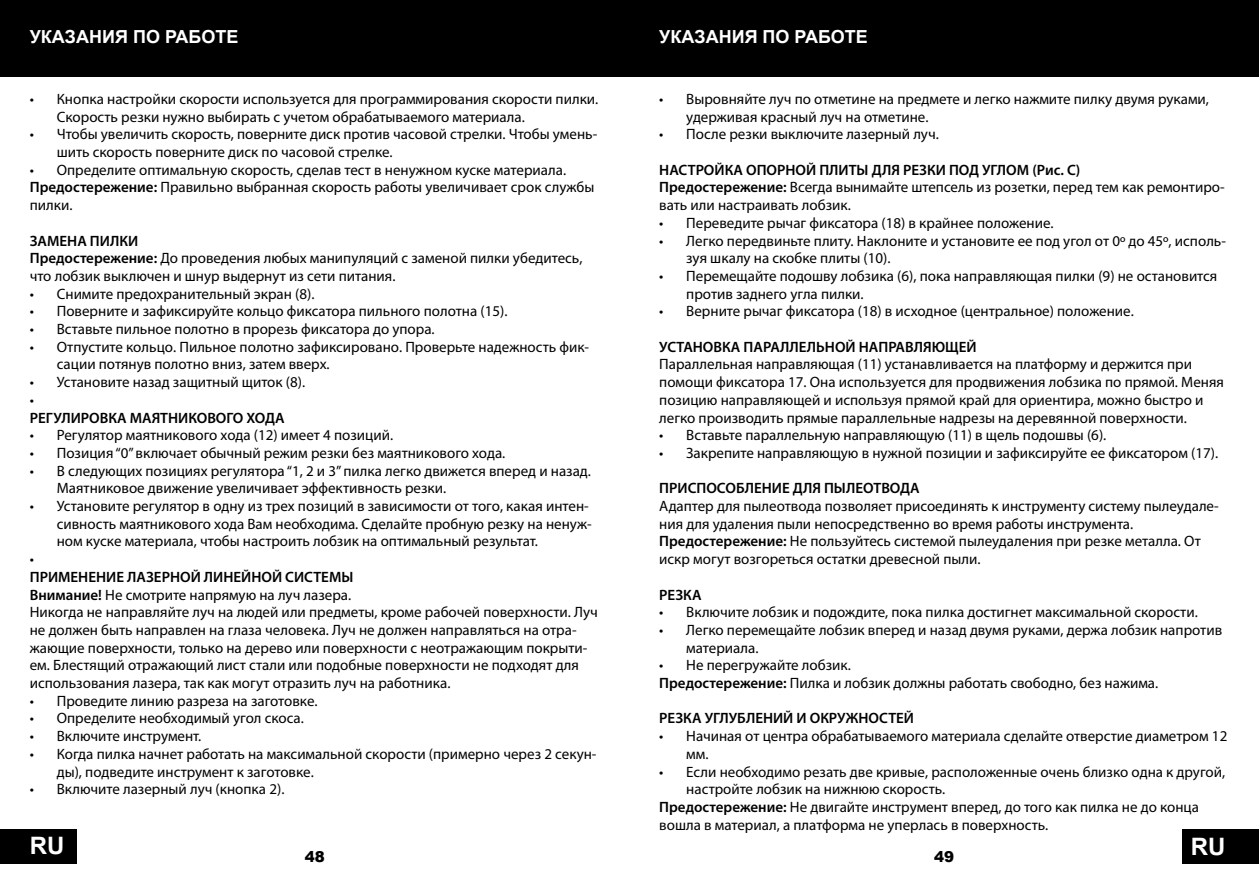
<style>
.page{position:relative;width:1259px;height:893px;background:#fff}
.page>*{position:absolute;margin:0;border:0;box-sizing:border-box;transform-origin:0 0}
.t1{font:700 24px "Arial";color:#fff}
.t2{font:700 18px "Arial";color:#fff}
.t3{font:15px/17.7px "Myriad Pro";color:#000}
.t4{font:600 15px "Myriad Pro";color:#000}
.t5{font:900 15px "Arial";color:#000}
.s1{font-weight:600}
</style>
<div class="page">
<div style="left:0;top:829px;width:77px;height:34px;background:#000"></div>
<div style="left:0;top:0;width:629px;height:77px;background:#000"></div>
<div style="left:629px;top:0;width:630px;height:77px;background:#000"></div>
<div style="left:1182px;top:829px;width:77px;height:34px;background:#000"></div>
<p class="t2" style="left:30px;top:24px;width:210px">УКАЗАНИЯ ПО РАБОТЕ</p>
<p class="t3" style="left:57px;top:90px;width:543px;text-indent:-27px">• Кнопка настройки скорости используется для программирования скорости пилки.<br>Скорость резки нужно выбирать с учетом обрабатываемого материала.</p>
<p class="t3" style="left:57px;top:125px;width:542px;text-indent:-27px">• Чтобы увеличить скорость, поверните диск против часовой стрелки. Чтобы умень&shy;шить скорость поверните диск по часовой стрелке.</p>
<p class="t3" style="left:30px;top:161px;width:566px">• Определите оптимальную скорость, сделав тест в ненужном куске материала.<br><span class="s1">Предостережение:</span> Правильно выбранная скорость работы увеличивает срок службы пилки.</p>
<p class="t3" style="left:30px;top:231px;width:554px"><span class="s1">ЗАМЕНА ПИЛКИ<br>Предостережение:</span> До проведения любых манипуляций с заменой пилки убедитесь, что лобзик выключен и шнур выдернут из сети питания.</p>
<p class="t3" style="left:30px;top:284px;width:286px">• Снимите предохранительный экран (8).</p>
<p class="t3" style="left:30px;top:302px;width:479px">• Поверните и зафиксируйте кольцо фиксатора пильного полотна (15).</p>
<p class="t3" style="left:30px;top:320px;width:406px">• Вставьте пильное полотно в прорезь фиксатора до упора.</p>
<p class="t3" style="left:57px;top:338px;width:534px;text-indent:-27px">• Отпустите кольцо. Пильное полотно зафиксировано. Проверьте надежность фик&shy;сации потянув полотно вниз, затем вверх.</p>
<p class="t3" style="left:30px;top:373px;width:277px">• Установите назад защитный щиток (8). •</p>
<p class="t4" style="left:30px;top:408px;width:256px">РЕГУЛИРОВКА МАЯТНИКОВОГО ХОДА</p>
<p class="t3" style="left:30px;top:426px;width:365px">• Регулятор маятникового хода (12) имеет 4 позиций.</p>
<p class="t3" style="left:30px;top:444px;width:477px">• Позиция “0” включает обычный режим резки без маятникового хода.</p>
<p class="t3" style="left:57px;top:461px;width:536px;text-indent:-27px">• В следующих позициях регулятора “1, 2 и 3” пилка легко движется вперед и назад.<br>Маятниковое движение увеличивает эффективность резки.</p>
<p class="t3" style="left:30px;top:497px;width:560px">• Установите регулятор в одну из трех позиций в зависимости от того, какая интен-</p>
<p class="t3" style="left:57px;top:515px;width:536px">сивность маятникового хода Вам необходима. Сделайте пробную резку на ненуж-</p>
<p class="t3" style="left:57px;top:532px;width:483px">ном куске материала, чтобы настроить лобзик на оптимальный результат.</p>
<p class="t3" style="left:30px;top:550px;width:6px">•</p>
<p class="t3" style="left:30px;top:568px;width:569px"><span class="s1">ПРИМЕНЕНИЕ ЛАЗЕРНОЙ ЛИНЕЙНОЙ СИСТЕМЫ<br>Внимание!</span> Не смотрите напрямую на луч лазера.<br>Никогда не направляйте луч на людей или предметы, кроме рабочей поверхности. Луч не должен быть направлен на глаза человека. Луч не должен направляться на отра&shy;жающие поверхности, только на дерево или поверхности с неотражающим покрыти&shy;ем. Блестящий отражающий лист стали или подобные поверхности не подходят для использования лазера, так как могут отразить луч на работника.</p>
<p class="t3" style="left:30px;top:692px;width:289px">• Проведите линию разреза на заготовке.</p>
<p class="t3" style="left:30px;top:709px;width:276px">• Определите необходимый угол скоса.</p>
<p class="t3" style="left:30px;top:727px;width:173px">• Включите инструмент.</p>
<p class="t3" style="left:57px;top:745px;width:541px;text-indent:-27px">• Когда пилка начнет работать на максимальной скорости (примерно через 2 секун&shy;ды), подведите инструмент к заготовке.</p>
<p class="t3" style="left:30px;top:780px;width:256px">• Включите лазерный луч (кнопка 2).</p>
<p class="t2" style="left:659px;top:24px;width:210px">УКАЗАНИЯ ПО РАБОТЕ</p>
<p class="t3" style="left:686px;top:90px;width:524px;text-indent:-27px">• Выровняйте луч по отметине на предмете и легко нажмите пилку двумя руками, удерживая красный луч на отметине.</p>
<p class="t3" style="left:659px;top:125px;width:281px">• После резки выключите лазерный луч.</p>
<p class="t3" style="left:659px;top:161px;width:567px"><span class="s1">НАСТРОЙКА ОПОРНОЙ ПЛИТЫ ДЛЯ РЕЗКИ ПОД УГЛОМ (Рис. С)<br>Предостережение:</span> Всегда вынимайте штепсель из розетки, перед тем как ремонтиро&shy;вать или настраивать лобзик.</p>
<p class="t3" style="left:659px;top:214px;width:396px">• Переведите рычаг фиксатора (18) в крайнее положение.</p>
<p class="t3" style="left:686px;top:231px;width:541px;text-indent:-27px">• Легко передвиньте плиту. Наклоните и установите ее под угол от 0º до 45º, исполь&shy;зуя шкалу на скобке плиты (10).</p>
<p class="t3" style="left:686px;top:267px;width:532px;text-indent:-27px">• Перемещайте подошву лобзика (6), пока направляющая пилки (9) не остановится против заднего угла пилки.</p>
<p class="t3" style="left:659px;top:302px;width:476px">• Верните рычаг фиксатора (18) в исходное (центральное) положение.</p>
<p class="t4" style="left:659px;top:337px;width:319px">УСТАНОВКА ПАРАЛЛЕЛЬНОЙ НАПРАВЛЯЮЩЕЙ</p>
<p class="t3" style="left:659px;top:355px;width:566px">Параллельная направляющая (11) устанавливается на платформу и держится при помощи фиксатора 17. Она используется для продвижения лобзика по прямой. Меняя позицию направляющей и используя прямой край для ориентира, можно быстро и легко производить прямые параллельные надрезы на деревянной поверхности.</p>
<p class="t3" style="left:659px;top:426px;width:448px">• Вставьте параллельную направляющую (11) в щель подошвы (6).</p>
<p class="t3" style="left:659px;top:444px;width:560px">• Закрепите направляющую в нужной позиции и зафиксируйте ее фиксатором (17).</p>
<p class="t4" style="left:659px;top:479px;width:262px">ПРИСПОСОБЛЕНИЕ ДЛЯ ПЫЛЕОТВОДА</p>
<p class="t3" style="left:659px;top:497px;width:561px">Адаптер для пылеотвода позволяет присоединять к инструменту систему пылеудале&shy;ния для удаления пыли непосредственно во время работы инструмента.<br><span class="s1">Предостережение:</span> Не пользуйтесь системой пылеудаления при резке металла. От искр могут возгореться остатки древесной пыли.</p>
<p class="t4" style="left:659px;top:585px;width:44px">РЕЗКА</p>
<p class="t3" style="left:659px;top:603px;width:540px">• Включите лобзик и подождите, пока пилка достигнет максимальной скорости.</p>
<p class="t3" style="left:686px;top:621px;width:537px;text-indent:-27px">• Легко перемещайте лобзик вперед и назад двумя руками, держа лобзик напротив материала.</p>
<p class="t3" style="left:659px;top:656px;width:500px">• Не перегружайте лобзик.<br><span class="s1">Предостережение:</span> Пилка и лобзик должны работать свободно, без нажима.</p>
<p class="t4" style="left:659px;top:709px;width:256px">РЕЗКА УГЛУБЛЕНИЙ И ОКРУЖНОСТЕЙ</p>
<p class="t3" style="left:686px;top:727px;width:542px;text-indent:-27px">• Начиная от центра обрабатываемого материала сделайте отверстие диаметром 12 мм.</p>
<p class="t3" style="left:659px;top:762px;width:567px">• Если необходимо резать две кривые, расположенные очень близко одна к другой,</p>
<p class="t3" style="left:686px;top:780px;width:260px">настройте лобзик на нижнюю скорость.</p>
<p class="t3" style="left:659px;top:798px;width:541px"><span class="s1">Предостережение:</span> Не двигайте инструмент вперед, до того как пилка не до конца</p>
<p class="t3" style="left:659px;top:815px;width:390px">вошла в материал, а платформа не уперлась в поверхность.</p>
<h1 class="t1" style="left:30px;top:828px;width:36px">RU</h1>
<h1 class="t1" style="left:1191px;top:830px;width:36px">RU</h1>
<p class="t5" style="left:305px;top:846px;width:22px">48</p>
<p class="t5" style="left:934px;top:846px;width:22px">49</p>
</div>
